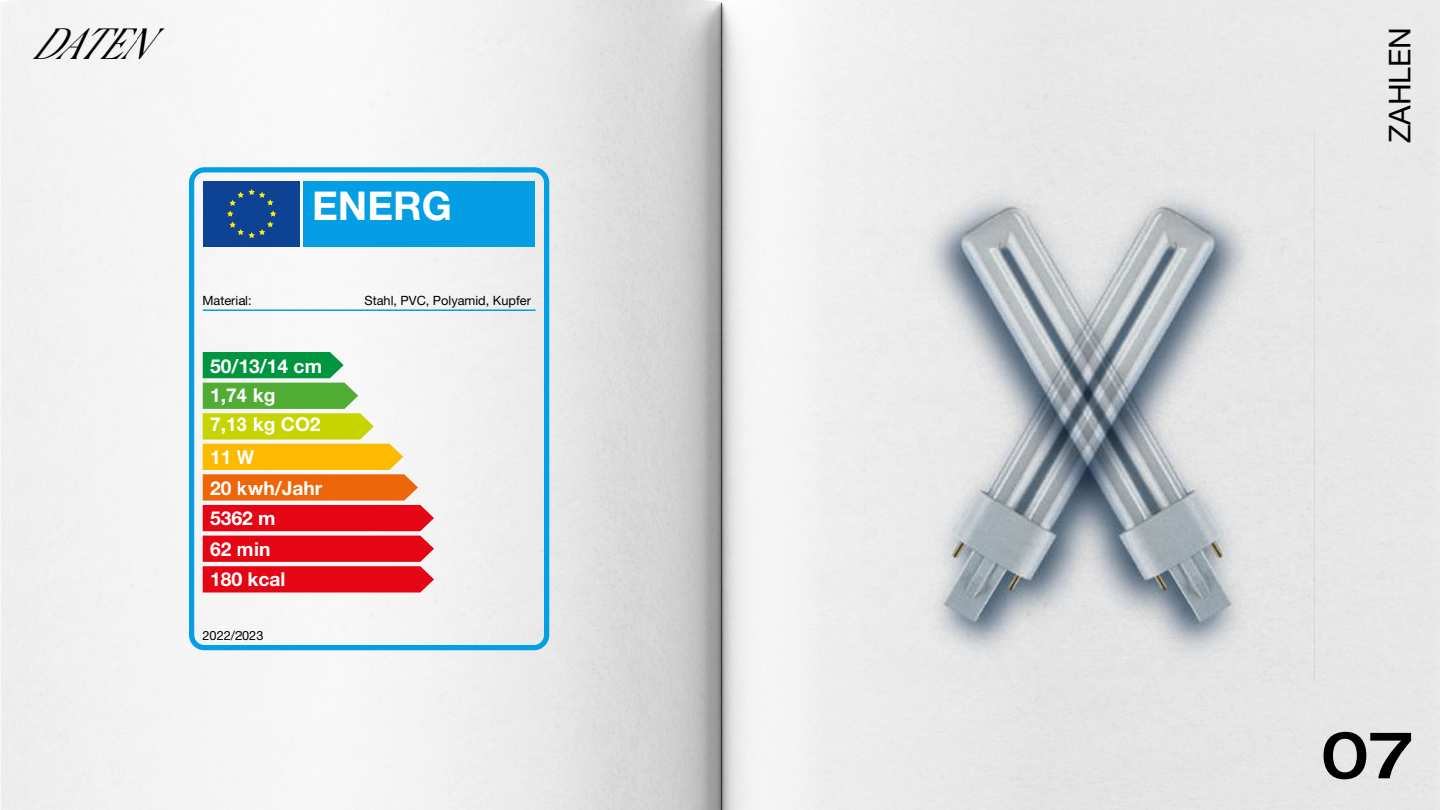
<style>
.page{position:relative;width:1440px;height:810px;background:#fff}
.page>*{position:absolute;margin:0;border:0;box-sizing:border-box;transform-origin:0 0}
.t1{font:500 expanded 65.62px "Helvetica Neue LT Std";color:#000}
.t2{font:italic 300 41.78px "Canela";color:#000}
.t3{font:700 39.75px "Helvetica Neue LT Std";color:#fff}
.t4{font:30px "Helvetica Neue LT Std";color:#000}
.t5{font:700 19.2px "Helvetica Neue LT Std";color:#fff}
.t6{font:12.75px "Helvetica Neue LT Std";color:#000}
</style>
<div class="page">
<img style="left:1px;top:0;width:1439px;height:810px">
<svg style="left:203px;top:352px;width:231px;height:240px"></svg>
<div style="left:203px;top:181px;width:97px;height:65px;background:#0d4294"></div>
<svg style="left:227px;top:189px;width:49px;height:49px"></svg>
<hr style="left:203px;top:309px;width:333px;height:2px;background:#039ee3">
<div style="left:303px;top:181px;width:232px;height:65px;background:#039ee3"></div>
<div style="left:189px;top:167px;width:360px;height:483px;border:5px solid #039ee3;border-radius:13px"></div>
<img style="left:862px;top:130px;width:452px;height:550px">
<p class="t2" style="left:32px;top:12px;width:148px">DATEN</p>
<p class="t3" style="left:312px;top:182px;width:141px">ENERG</p>
<p class="t6" style="left:202px;top:293px;width:51px">Material:</p>
<p class="t6" style="left:365px;top:293px;width:168px">Stahl, PVC, Polyamid, Kupfer</p>
<p class="t5" style="left:210px;top:354px;width:114px">50/13/14 cm</p>
<p class="t5" style="left:210px;top:383px;width:67px">1,74 kg</p>
<p class="t5" style="left:210px;top:413px;width:112px">7,13 kg CO2</p>
<p class="t5" style="left:210px;top:446px;width:46px">11 W</p>
<p class="t5" style="left:210px;top:476px;width:114px">20 kwh/Jahr</p>
<p class="t5" style="left:210px;top:506px;width:67px">5362 m</p>
<p class="t5" style="left:210px;top:537px;width:62px">62 min</p>
<p class="t5" style="left:210px;top:567px;width:77px">180 kcal</p>
<p class="t6" style="left:202px;top:628px;width:62px">2022/2023</p>
<p class="t4" style="left:1382px;top:143px;width:118px;rotate:-90deg">ZAHLEN</p>
<p class="t1" style="left:1321px;top:714px;width:94px">07</p>
</div>
